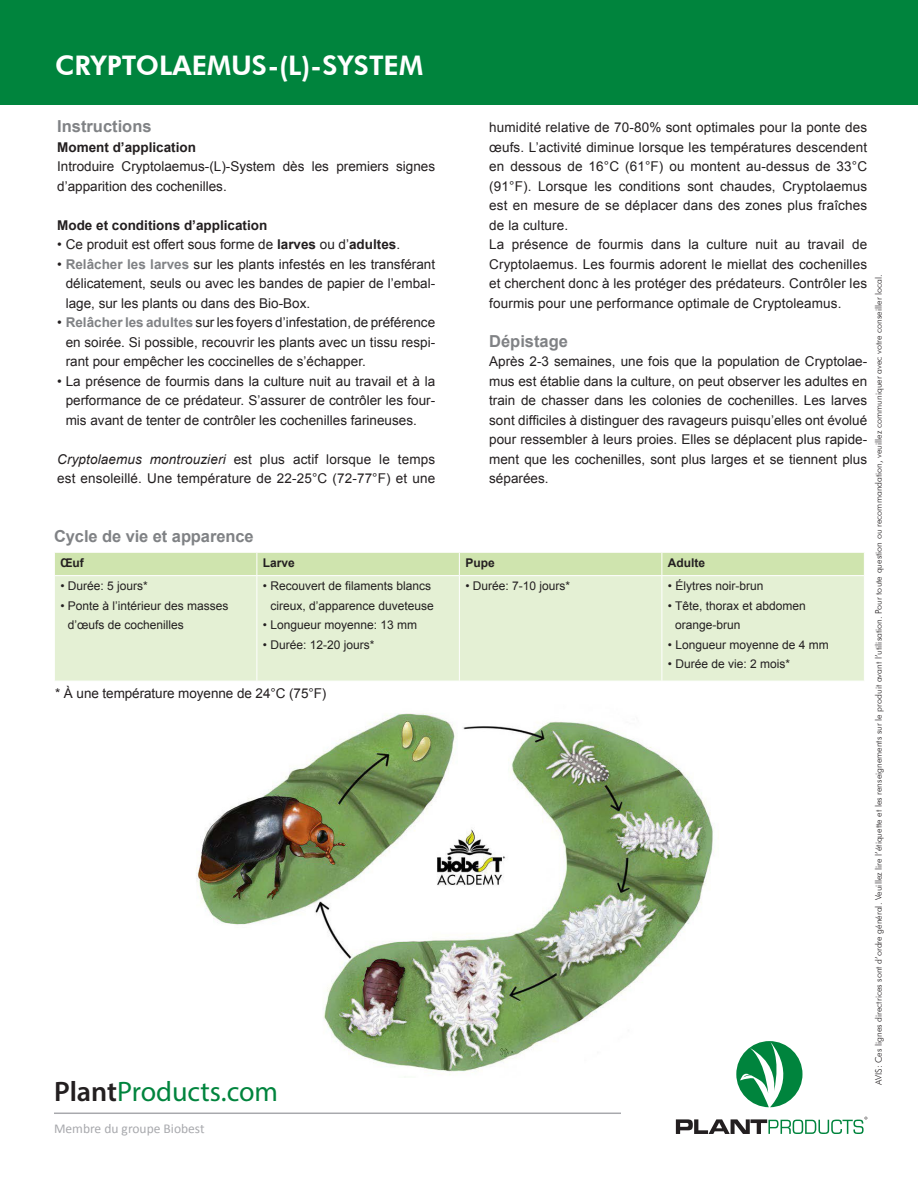
<style>
.page{position:relative;width:918px;height:1188px;background:#fff}
.page>*{position:absolute;margin:0;border:0;box-sizing:border-box;transform-origin:0 0}
.t1{font:28.2px "Myriad Pro";color:#00843d}
.t2{font:800 27px "Futura BT";color:#fff}
.Heading_2{font:700 16.5px "Arial";color:#808285}
.Heading_2-2{font:13.5px/19.5px "Arial";color:#231f20;text-align:justify}
.Heading_2-3{font:700 13.5px "Arial";color:#231f20}
.t3{font:13.5px "Calibri";color:#a8a9ad}
.t4{font:12px/19.5px "Arial";color:#231f20}
.t5{font:700 12px "Arial";color:#231f20}
.t6{font:300 9px "Futura BT";color:#231f20}
.s1{font-weight:700}
.s2{font-weight:700;color:#808285}
.s3{font-style:italic}
.s4{font-weight:600;color:#231f20}
</style>
<div class="page">
<img style="left:196px;top:713px;width:517px;height:362px">
<div style="left:0;top:0;width:918px;height:105px;background:#00843d"></div>
<hr style="left:54px;top:1113px;width:567px;height:1px;background:#a8a9ad">
<svg style="left:736px;top:1041px;width:67px;height:66px"></svg>
<svg style="left:676px;top:1117px;width:191px;height:17px"></svg>
<div style="left:55px;top:576px;width:809px;height:105px;background:#e4f0d4"></div>
<div style="left:55px;top:552px;width:809px;height:23px;background:#cfe4ae"></div>
<hr style="left:256px;top:576px;width:1px;height:105px;background:#fff">
<hr style="left:459px;top:576px;width:1px;height:105px;background:#fff">
<hr style="left:662px;top:576px;width:1px;height:105px;background:#fff">
<p class="t2" style="left:55px;top:49px;width:369px">CRYPTOLAEMUS-(L)-SYSTEM</p>
<p class="Heading_2" style="left:57px;top:115px;width:96px">Instructions</p>
<p class="Heading_2-3" style="left:57px;top:138px;width:140px">Moment d’application</p>
<p class="Heading_2-2" style="left:57px;top:157px;width:379px">Introduire Cryptolaemus-(L)-System dès les premiers signes d’apparition des cochenilles.</p>
<p class="Heading_2-3" style="left:57px;top:216px;width:212px">Mode et conditions d’application</p>
<p class="Heading_2-2" style="left:57px;top:235px;width:344px">• Ce produit est offert sous forme de <span class="s1">larves</span> ou d’<span class="s1">adultes</span>.</p>
<p class="Heading_2-2" style="left:66px;top:254px;width:371px;text-indent:-8px">• <span class="s2">Relâcher les larves</span> sur les plants infestés en les transférant délicatement, seuls ou avec les bandes de papier de l’embal&shy;lage, sur les plants ou dans des Bio-Box.</p>
<p class="Heading_2-2" style="left:66px;top:313px;width:371px;text-indent:-8px">• <span class="s2">Relâcher les adultes</span> sur les foyers d’infestation, de préférence en soirée. Si possible, recouvrir les plants avec un tissu respi&shy;rant pour empêcher les coccinelles de s’échapper.</p>
<p class="Heading_2-2" style="left:66px;top:371px;width:371px;text-indent:-8px">• La présence de fourmis dans la culture nuit au travail et à la performance de ce prédateur. S’assurer de contrôler les four&shy;mis avant de tenter de contrôler les cochenilles farineuses.</p>
<p class="Heading_2-2" style="left:57px;top:449px;width:379px"><span class="s3">Cryptolaemus montrouzieri</span> est plus actif lorsque le temps est ensoleillé. Une température de 22-25°C (72-77°F) et une</p>
<p class="Heading_2-2" style="left:489px;top:118px;width:379px">humidité relative de 70-80% sont optimales pour la ponte des œufs. L’activité diminue lorsque les températures descendent en dessous de 16°C (61°F) ou montent au-dessus de 33°C (91°F). Lorsque les conditions sont chaudes, Cryptolaemus est en mesure de se déplacer dans des zones plus fraîches de la culture.</p>
<p class="Heading_2-2" style="left:489px;top:235px;width:379px">La présence de fourmis dans la culture nuit au travail de Cryptolaemus. Les fourmis adorent le miellat des cochenilles et cherchent donc à les protéger des prédateurs. Contrôler les fourmis pour une performance optimale de Cryptoleamus.</p>
<p class="Heading_2" style="left:489px;top:330px;width:80px">Dépistage</p>
<p class="Heading_2-2" style="left:489px;top:352px;width:380px">Après 2-3 semaines, une fois que la population de Cryptolae&shy;mus est établie dans la culture, on peut observer les adultes en train de chasser dans les colonies de cochenilles. Les larves sont difficiles à distinguer des ravageurs puisqu’elles ont évolué pour ressembler à leurs proies. Elles se déplacent plus rapide&shy;ment que les cochenilles, sont plus larges et se tiennent plus séparées.</p>
<p class="t6" style="left:873px;top:1085px;width:813px;rotate:-90deg">AVIS: Ces lignes directrices sont d’ordre général. Veuillez lire l’étiquette et les renseignements sur le produit avant l’utilisation. Pour toute question ou recommandation, veuillez communiquer avec votre conseiller local.</p>
<p class="Heading_2" style="left:54px;top:525px;width:201px">Cycle de vie et apparence</p>
<p class="t5" style="left:60px;top:555px;width:25px">Œuf</p>
<p class="t5" style="left:263px;top:555px;width:34px">Larve</p>
<p class="t5" style="left:465px;top:555px;width:31px">Pupe</p>
<p class="t5" style="left:668px;top:555px;width:39px">Adulte</p>
<p class="t4" style="left:60px;top:577px;width:89px">• Durée: 5 jours*</p>
<p class="t4" style="left:68px;top:596px;width:162px;text-indent:-8px">• Ponte à l’intérieur des masses d’œufs de cochenilles</p>
<p class="t4" style="left:465px;top:577px;width:106px">• Durée: 7-10 jours*</p>
<p class="t4" style="left:668px;top:577px;width:97px">• Élytres noir-brun</p>
<p class="t4" style="left:675px;top:596px;width:132px;text-indent:-7px">• Tête, thorax et abdomen orange-brun</p>
<p class="t4" style="left:668px;top:635px;width:162px">• Longueur moyenne de 4 mm</p>
<p class="t4" style="left:668px;top:655px;width:124px">• Durée de vie: 2 mois*</p>
<p class="t4" style="left:263px;top:577px;width:172px;text-align:right">• Recouvert de filaments blancs cireux, d’apparence duveteuse</p>
<p class="t4" style="left:263px;top:616px;width:156px">• Longueur moyenne: 13 mm</p>
<p class="t4" style="left:263px;top:635px;width:113px">• Durée: 12-20 jours*</p>
<p class="Heading_2-2" style="left:55px;top:683px;width:273px">* À une température moyenne de 24°C (75°F)</p>
<p class="t1" style="left:54px;top:1074px;width:226px"><span class="s4">Plant</span>Products.com</p>
<p class="t3" style="left:54px;top:1120px;width:152px">Membre du groupe Biobest</p>
</div>
